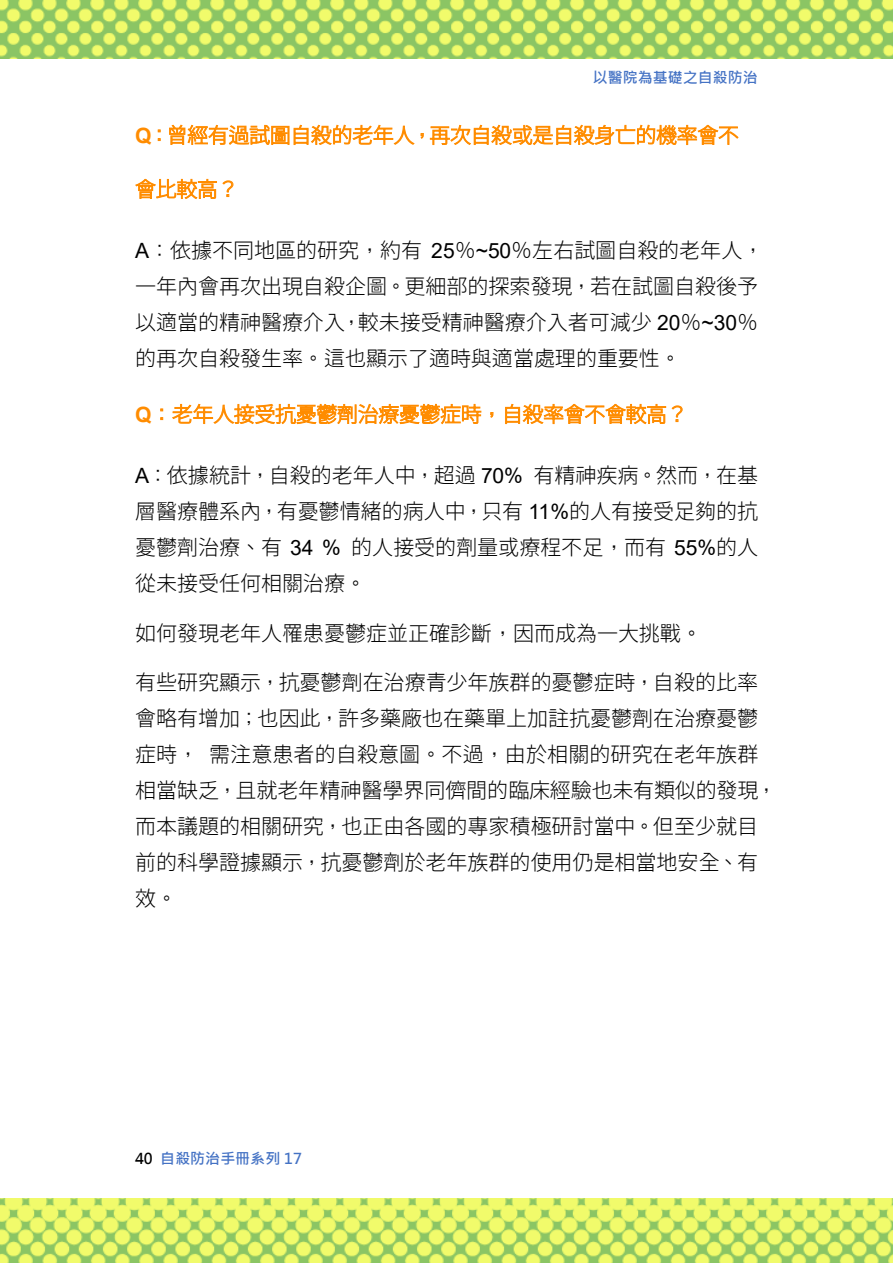
<style>
.page{position:relative;width:893px;height:1263px;background:#fff}
.page>*{position:absolute;margin:0;border:0;box-sizing:border-box;transform-origin:0 0}
.t1{font:300 21px/36px "Taipei Sans TC Beta";color:#000}
.t2{font:300 21px "Taipei Sans TC Beta";letter-spacing:-.015em;color:#ff8c00}
.t3{font:700 15px "Microsoft Jheng Hei";color:#4472c4}
.s1{font-family:"Arial";font-weight:700}
.s2{font-family:"Arial";font-weight:400}
.s3{color:#000}
</style>
<div class="page">
<img style="left:0;top:0;width:893px;height:59px">
<img style="left:0;top:1199px;width:893px;height:64px">
<p class="t3" style="left:593px;top:68px;width:166px">以醫院為基礎之自殺防治</p>
<p class="t2" style="left:135px;top:123px;width:605px"><span class="s1">Q</span>：曾經有過試圖自殺的老年人，再次自殺或是自殺身亡的機率會不</p>
<p class="t2" style="left:135px;top:177px;width:105px">會比較高？</p>
<p class="t1" style="left:135px;top:233px;width:630px"><span class="s2">A</span>：依據不同地區的研究，約有 <span class="s2">25</span>％<span class="s2">~50</span>％左右試圖自殺的老年人，一年內會再次出現自殺企圖。更細部的探索發現，若在試圖自殺後予以適當的精神醫療介入，較未接受精神醫療介入者可減少 <span class="s2">20</span>％<span class="s2">~30</span>％的再次自殺發生率。這也顯示了適時與適當處理的重要性。</p>
<p class="t2" style="left:135px;top:402px;width:554px"><span class="s1">Q</span>：老年人接受抗憂鬱劑治療憂鬱症時，自殺率會不會較高？</p>
<p class="t1" style="left:135px;top:458px;width:625px;text-align:justify"><span class="s2">A</span>：依據統計，自殺的老年人中，超過 <span class="s2">70%</span> 有精神疾病。然而，在基層醫療體系內，有憂鬱情緒的病人中，只有 <span class="s2">11%</span>的人有接受足夠的抗憂鬱劑治療、有 <span class="s2">34 %</span> 的人接受的劑量或療程不足，而有 <span class="s2">55%</span>的人從未接受任何相關治療。</p>
<p class="t1" style="left:135px;top:616px;width:569px">如何發現老年人罹患憂鬱症並正確診斷，因而成為一大挑戰。</p>
<p class="t1" style="left:135px;top:665px;width:643px">有些研究顯示，抗憂鬱劑在治療青少年族群的憂鬱症時，自殺的比率會略有增加；也因此，許多藥廠也在藥單上加註抗憂鬱劑在治療憂鬱症時，需注意患者的自殺意圖。不過，由於相關的研究在老年族群相當缺乏，且就老年精神醫學界同儕間的臨床經驗也未有類似的發現，而本議題的相關研究，也正由各國的專家積極研討當中。但至少就目前的科學證據顯示，抗憂鬱劑於老年族群的使用仍是相當地安全、有效。</p>
<p class="t3" style="left:135px;top:1148px;width:168px"><span class="s3">40</span> 自殺防治手冊系列 17</p>
</div>
